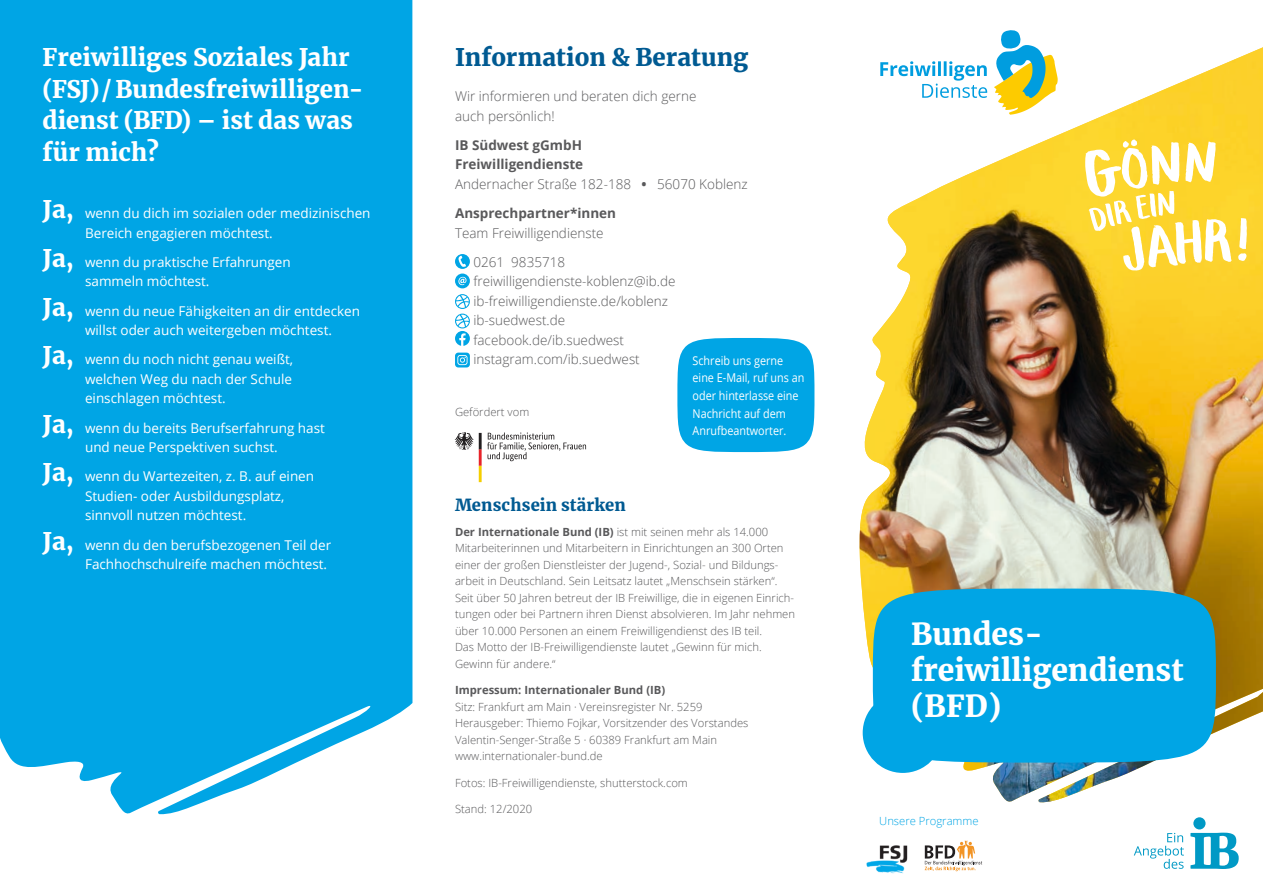
<style>
.page{position:relative;width:1263px;height:893px;background:#fff}
.page>*{position:absolute;margin:0;border:0;box-sizing:border-box;transform-origin:0 0}
.t1{font:900 30px/36px "Merriweather";color:#fff}
.BFD_H2_Überschrift_1{font:900 24px/31.5px "Merriweather";letter-spacing:.005em;color:#fff}
.BFD_H2_Überschrift_1-2{font:900 24px "Merriweather";color:#005a92}
.t2{font:900 16.5px "Merriweather";letter-spacing:.01em;color:#005a92}
.BFD_JA-Fließtext_9_1{font:13.5px/19.5px "Open Sans";color:#fff}
.BFD_Fließtext_9_13{font:300 13.5px/19.5px "Open Sans";color:#59595b}
.IB_P_Fließtext_9_13{font:300 13.5px/19.5px "Open Sans";color:#59595b}
.IB_P_Fließtext_9_13-2{font:700 13.5px "Open Sans";color:#59595b}
.BFD_Fließtext_9_13-2{font:12.15px/17.5px "Open Sans";color:#fff;scale:.89 1}
.BFD_Bildunterschrift{font:300 11.25px/16.5px "Open Sans";color:#59595b}
.t3{font:700 11.25px "Open Sans";color:#59595b}
.t4{font:300 11.25px "Open Sans";color:#00a5e5}
.s1{font-family:"Merriweather";font-weight:900;font-size:24px}
.s2{font-weight:700}
</style>
<div class="page">
<div style="left:0;top:0;width:412px;height:815px;background:#00a5e5"></div>
<img style="left:859px;top:47px;width:404px;height:756px">
<div style="left:873px;top:589px;width:343px;height:174px;background:#00a5e5;border-radius:50%"></div>
<div style="left:863px;top:693px;width:80px;height:80px;background:#00a5e5;border-radius:50%"></div>
<svg style="left:1085px;top:139px;width:162px;height:132px"></svg>
<svg style="left:455px;top:254px;width:15px;height:15px"></svg>
<svg style="left:458px;top:256px;width:8px;height:11px"></svg>
<svg style="left:455px;top:274px;width:15px;height:14px"></svg>
<svg style="left:455px;top:294px;width:15px;height:52px"></svg>
<svg style="left:455px;top:353px;width:15px;height:14px"></svg>
<svg style="left:457px;top:355px;width:10px;height:10px"></svg>
<div style="left:677px;top:338px;width:137px;height:114px;background:#00a5e5"></div>
<svg style="left:455px;top:432px;width:131px;height:50px"></svg>
<svg style="left:1190px;top:817px;width:49px;height:52px"></svg>
<svg style="left:1134px;top:833px;width:50px;height:36px"></svg>
<svg style="left:880px;top:61px;width:107px;height:37px"></svg>
<svg style="left:994px;top:30px;width:64px;height:85px"></svg>
<img style="left:866px;top:845px;width:42px;height:29px">
<svg style="left:925px;top:840px;width:57px;height:31px"></svg>
<h3 class="BFD_H2_Überschrift_1" style="left:43px;top:41px;width:322px">Freiwilliges Soziales Jahr (FSJ) / Bundesfreiwilligen&shy;dienst (BFD) – ist das was für mich?</h3>
<p class="BFD_JA-Fließtext_9_1" style="left:85px;top:203px;width:287px;text-indent:-43px"><span class="s1">Ja,</span> wenn du dich im sozialen oder medizinischen<br>Bereich engagieren möchtest.</p>
<p class="BFD_JA-Fließtext_9_1" style="left:85px;top:252px;width:207px;text-indent:-43px"><span class="s1">Ja,</span> wenn du praktische Erfahrungen sammeln möchtest.</p>
<p class="BFD_JA-Fließtext_9_1" style="left:85px;top:301px;width:277px;text-indent:-43px"><span class="s1">Ja,</span> wenn du neue Fähigkeiten an dir entdecken willst oder auch weitergeben möchtest.</p>
<p class="BFD_JA-Fließtext_9_1" style="left:85px;top:349px;width:210px;text-align:justify;text-indent:-43px"><span class="s1">Ja,</span> wenn du noch nicht genau weißt, welchen Weg du nach der Schule einschlagen möchtest.</p>
<p class="BFD_JA-Fließtext_9_1" style="left:43px;top:418px;width:284px;text-align:center"><span class="s1">Ja,</span> wenn du bereits Berufserfahrung hast und neue Perspektiven suchst.</p>
<p class="BFD_JA-Fließtext_9_1" style="left:85px;top:466px;width:231px;text-indent:-43px"><span class="s1">Ja,</span> wenn du Wartezeiten, z. B. auf einen<br>Studien- oder Ausbildungsplatz, sinnvoll nutzen möchtest.</p>
<p class="BFD_JA-Fließtext_9_1" style="left:85px;top:535px;width:248px;text-indent:-43px"><span class="s1">Ja,</span> wenn du den berufsbezogenen Teil der<br>Fachhochschulreife machen möchtest.</p>
<h3 class="BFD_H2_Überschrift_1-2" style="left:455px;top:41px;width:295px">Information &amp; Beratung</h3>
<p class="BFD_Fließtext_9_13" style="left:455px;top:86px;width:243px">Wir informieren und beraten dich gerne auch persönlich!</p>
<p class="IB_P_Fließtext_9_13-2" style="left:455px;top:135px;width:129px">IB Südwest gGmbH</p>
<p class="BFD_Fließtext_9_13" style="left:455px;top:154px;width:294px"><span class="s2">Freiwilligendienste<br></span>Andernacher Straße 182-188 <span class="s2">•</span> 56070 Koblenz</p>
<p class="BFD_Fließtext_9_13" style="left:455px;top:203px;width:163px"><span class="s2">Ansprechpartner*innen<br></span>Team Freiwilligendienste</p>
<p class="IB_P_Fließtext_9_13" style="left:473px;top:252px;width:204px">0261 9835718 freiwilligendienste-koblenz@ib.de</p>
<p class="IB_P_Fließtext_9_13" style="left:473px;top:291px;width:196px">ib-freiwilligendienste.de/koblenz ib-suedwest.de</p>
<p class="IB_P_Fließtext_9_13" style="left:473px;top:330px;width:152px">facebook.de/ib.suedwest</p>
<p class="IB_P_Fließtext_9_13" style="left:473px;top:349px;width:168px">instagram.com/ib.suedwest</p>
<p class="BFD_Fließtext_9_13-2" style="left:692px;top:351px;width:127px">Schreib uns gerne eine E-Mail, ruf uns an oder hinterlasse eine<br>Nachricht auf dem<br>Anrufbeantworter.</p>
<p class="BFD_Bildunterschrift" style="left:455px;top:403px;width:76px">Gefördert vom</p>
<h3 class="t2" style="left:455px;top:493px;width:172px">Menschsein stärken</h3>
<p class="BFD_Bildunterschrift" style="left:455px;top:523px;width:342px"><span class="s2">Der Internationale Bund (IB)</span> ist mit seinen mehr als 14.000<br>Mitarbeiterinnen und Mitarbeitern in Einrichtungen an 300 Orten einer der großen Dienstleister der Jugend-, Sozial- und Bildungs&shy;arbeit in Deutschland. Sein Leitsatz lautet „Menschsein stärken“.<br>Seit über 50 Jahren betreut der IB Freiwillige, die in eigenen Einrich&shy;tungen oder bei Partnern ihren Dienst absolvieren. Im Jahr nehmen über 10.000 Personen an einem Freiwilligendienst des IB teil.<br>Das Motto der IB-Freiwilligendienste lautet „Gewinn für mich.<br>Gewinn für andere.“</p>
<p class="t3" style="left:455px;top:682px;width:212px">Impressum: Internationaler Bund (IB)</p>
<p class="BFD_Bildunterschrift" style="left:455px;top:698px;width:295px">Sitz: Frankfurt am Main · Vereinsregister Nr. 5259<br>Herausgeber: Thiemo Fojkar, Vorsitzender des Vorstandes Valentin-Senger-Straße 5 · 60389 Frankfurt am Main www.internationaler-bund.de</p>
<p class="BFD_Bildunterschrift" style="left:455px;top:774px;width:234px">Fotos: IB-Freiwilligendienste, shutterstock.com</p>
<p class="BFD_Bildunterschrift" style="left:455px;top:801px;width:79px">Stand: 12/2020</p>
<p class="t1" style="left:911px;top:615px;width:274px">Bundes&shy;freiwilligendienst (BFD)</p>
<p class="t4" style="left:879px;top:813px;width:101px">Unsere Programme</p>
</div>
